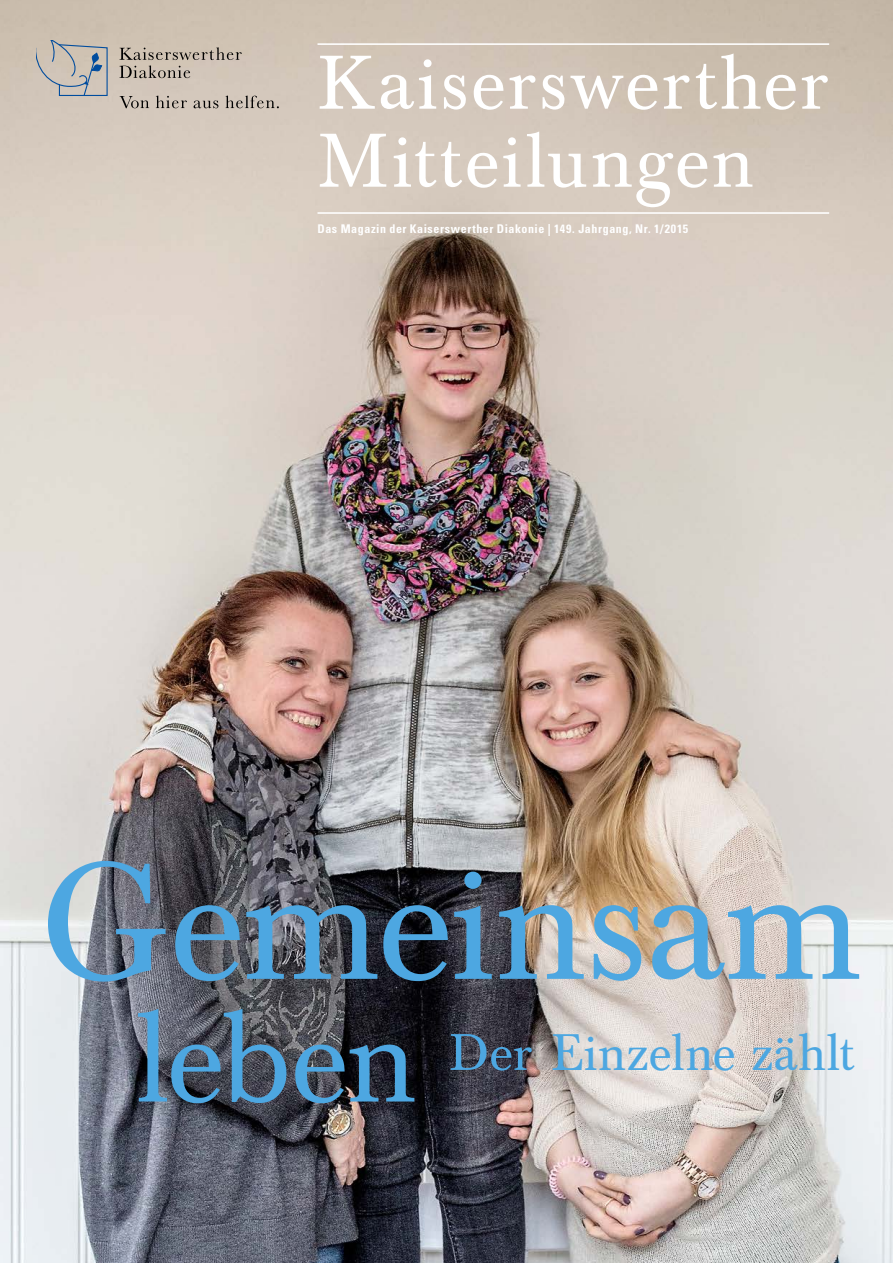
<style>
.page{position:relative;width:893px;height:1263px;background:#fff}
.page>*{position:absolute;margin:0;border:0;box-sizing:border-box;transform-origin:0 0}
.t1{font:162.9px "Baskerville BQ";letter-spacing:-.005em;color:#4da7e1}
.t2{font:126px "Baskerville BQ";letter-spacing:-.02em;color:#4da7e1}
.t3{font:75px/78px "Baskerville BQ";letter-spacing:.035em;color:#fff}
.t4{font:50.7px "Baskerville BQ";letter-spacing:.005em;color:#4da7e1}
.t5{font:700 condensed 12px "Univers";letter-spacing:.045em;color:#fff}
</style>
<div class="page">
<img style="left:0;top:0;width:893px;height:1263px">
<hr style="left:317px;top:43px;width:512px;height:2px;background:#fff">
<hr style="left:317px;top:212px;width:512px;height:2px;background:#fff">
<svg style="left:119px;top:47px;width:123px;height:31px;background:#b6ab9f"></svg>
<svg style="left:120px;top:96px;width:29px;height:12px"></svg>
<svg style="left:156px;top:96px;width:31px;height:12px"></svg>
<svg style="left:194px;top:100px;width:24px;height:8px"></svg>
<svg style="left:225px;top:96px;width:54px;height:12px"></svg>
<svg style="left:37px;top:40px;width:71px;height:57px;background:#b7b5b2"></svg>
<h3 class="t3" style="left:317px;top:46px;width:512px">Kaiserswerther<br>Mitteilungen</h3>
<p class="t5" style="left:317px;top:221px;width:372px">Das Magazin der Kaiserswerther Diakonie | 149. Jahrgang, Nr. 1/2015</p>
<h1 class="t1" style="left:40px;top:829px;width:824px">Gemeinsam</h1>
<h2 class="t2" style="left:136px;top:985px;width:282px">leben</h2>
<h3 class="t4" style="left:449px;top:1023px;width:406px">Der Einzelne zählt</h3>
</div>
